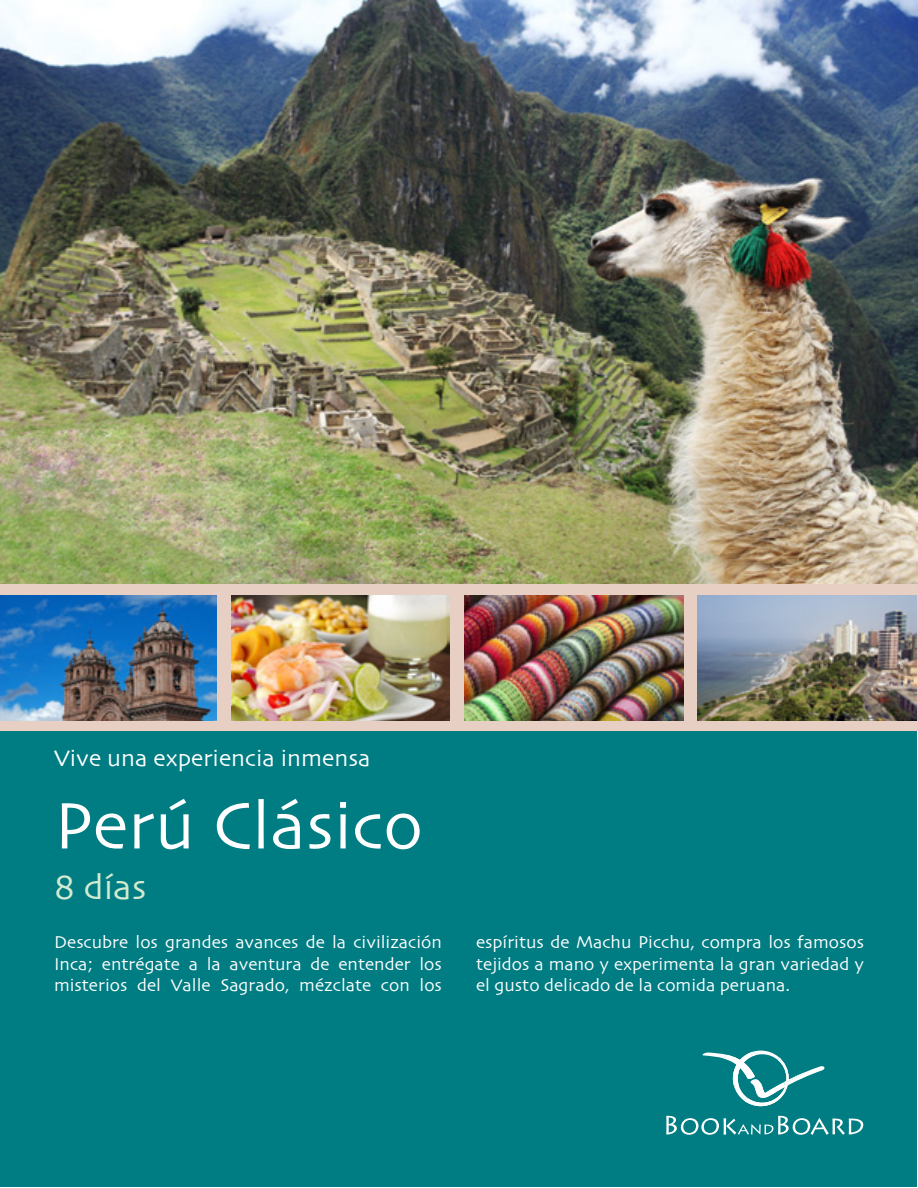
<style>
.page{position:relative;width:918px;height:1188px;background:#fff}
.page>*{position:absolute;margin:0;border:0;box-sizing:border-box;transform-origin:0 0}
.t1{font:69px "Skia";color:#fff}
.t2{font:36px "Skia";color:#d3ead1}
.t3{font:24px "Skia";color:#fff}
.t4{font:18px/21.6px "Skia";color:#fff;text-align:justify}
</style>
<div class="page">
<div style="left:1px;top:707px;width:916px;height:480px;background:#007d83"></div>
<img style="left:1px;top:1px;width:916px;height:583px">
<div style="left:0;top:584px;width:918px;height:146px;background:#e8cfc3"></div>
<img style="left:0;top:596px;width:217px;height:124px">
<img style="left:232px;top:596px;width:218px;height:124px">
<img style="left:465px;top:596px;width:218px;height:124px">
<img style="left:698px;top:596px;width:218px;height:124px">
<svg style="left:702px;top:1051px;width:123px;height:55px"></svg>
<svg style="left:666px;top:1116px;width:197px;height:19px"></svg>
<h3 class="t3" style="left:54px;top:743px;width:318px">Vive una experiencia inmensa</h3>
<h1 class="t1" style="left:54px;top:785px;width:370px">Perú Clásico</h1>
<h2 class="t2" style="left:54px;top:866px;width:94px">8 días</h2>
<p class="t4" style="left:54px;top:933px;width:389px">Descubre los grandes avances de la civilización Inca; entrégate a la aventura de entender los misterios del Valle Sagrado, mézclate con los</p>
<p class="t4" style="left:476px;top:933px;width:389px">espíritus de Machu Picchu, compra los famosos tejidos a mano y experimenta la gran variedad y el gusto delicado de la comida peruana.</p>
</div>
